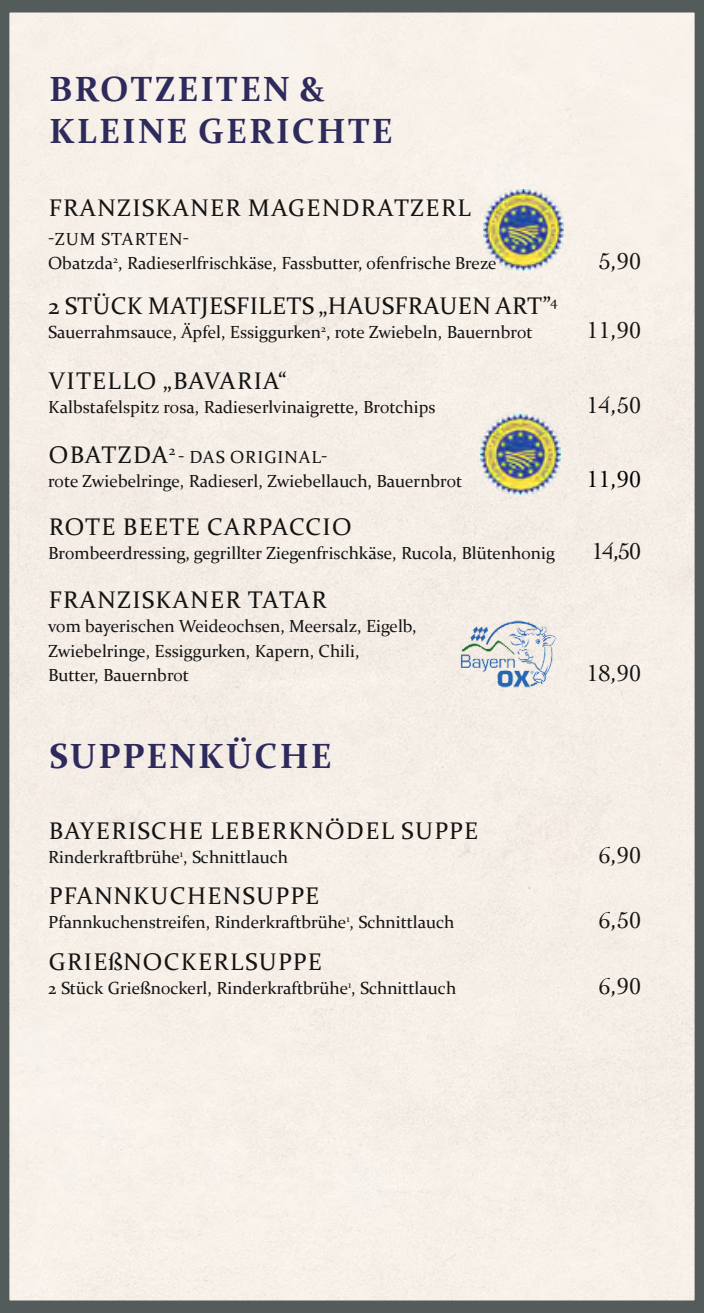
<style>
.page{position:relative;width:704px;height:1313px;background:#fff}
.page>*{position:absolute;margin:0;border:0;box-sizing:border-box;transform-origin:0 0}
.t1{font:700 35px/42px "Constantia";letter-spacing:.06em;color:#2e2a5c}
.t2{font:24.06px "Constantia";letter-spacing:.06em;color:#141413}
.t3{font:24.06px "Cochin";color:#141413}
.t4{font:24.06px "Constantia";letter-spacing:.02em;color:#141413}
.t5{font:24.06px "Cochin";color:#000}
.t6{font:17.5px/24.1px "Constantia";color:#141413}
</style>
<div class="page">
<div style="left:0;top:0;width:703px;height:1312px;background:#f5efe8"></div>
<img style="left:480px;top:414px;width:80px;height:81px">
<img style="left:483px;top:190px;width:80px;height:80px">
<img style="left:454px;top:615px;width:106px;height:77px">
<h1 class="t1" style="left:49px;top:67px;width:345px">BROTZEITEN &amp;<br>KLEINE GERICHTE</h1>
<h2 class="t2" style="left:49px;top:192px;width:423px">FRANZISKANER MAGENDRATZERL</h2>
<p class="t6" style="left:48px;top:226px;width:449px">-ZUM STARTEN-<br>Obatzda<sup>2</sup>, Radieserlfrischkäse, Fassbutter, ofenfrische Breze</p>
<h2 class="t3" style="left:598px;top:245px;width:44px">5,90</h2>
<h2 class="t4" style="left:48px;top:289px;width:510px">2 STÜCK MATJESFILETS „HAUSFRAUEN ART”<sup>4</sup></h2>
<p class="t6" style="left:48px;top:319px;width:485px">Sauerrahmsauce, Äpfel, Essiggurken<sup>2</sup>, rote Zwiebeln, Bauernbrot</p>
<h2 class="t3" style="left:586px;top:314px;width:56px">11,90</h2>
<h2 class="t2" style="left:49px;top:364px;width:239px">VITELLO „BAVARIA“</h2>
<p class="t6" style="left:48px;top:394px;width:388px">Kalbstafelspitz rosa, Radieserlvinaigrette, Brotchips</p>
<h2 class="t3" style="left:586px;top:388px;width:56px">14,50</h2>
<h2 class="t2" style="left:49px;top:438px;width:128px">OBATZDA<sup>2</sup></h2>
<p class="t6" style="left:48px;top:444px;width:415px;text-align:center">- DAS ORIGINAL-<br>rote Zwiebelringe, Radieserl, Zwiebellauch, Bauernbrot</p>
<h2 class="t5" style="left:586px;top:463px;width:56px">11,90</h2>
<h2 class="t2" style="left:49px;top:510px;width:304px">ROTE BEETE CARPACCIO</h2>
<p class="t6" style="left:48px;top:540px;width:508px">Brombeerdressing, gegrillter Ziegenfrischkäse, Rucola, Blütenhonig</p>
<h2 class="t3" style="left:591px;top:535px;width:51px">14,50</h2>
<h2 class="t2" style="left:49px;top:584px;width:279px">FRANZISKANER TATAR</h2>
<p class="t6" style="left:48px;top:613px;width:370px">vom bayerischen Weideochsen, Meersalz, Eigelb,<br>Zwiebelringe, Essiggurken, Kapern, Chili,<br>Butter, Bauernbrot</p>
<h2 class="t3" style="left:586px;top:656px;width:56px">18,90</h2>
<h1 class="t1" style="left:49px;top:733px;width:284px">SUPPENKÜCHE</h1>
<h2 class="t2" style="left:49px;top:814px;width:430px">BAYERISCHE LEBERKNÖDEL SUPPE</h2>
<p class="t6" style="left:48px;top:844px;width:241px">Rinderkraftbrühe<sup>1</sup>, Schnittlauch</p>
<h2 class="t3" style="left:598px;top:838px;width:44px">6,90</h2>
<h2 class="t2" style="left:49px;top:879px;width:272px">PFANNKUCHENSUPPE</h2>
<p class="t6" style="left:48px;top:909px;width:407px">Pfannkuchenstreifen, Rinderkraftbrühe<sup>1</sup>, Schnittlauch</p>
<h2 class="t3" style="left:598px;top:904px;width:44px">6,50</h2>
<h2 class="t2" style="left:49px;top:945px;width:274px">GRIEßNOCKERLSUPPE</h2>
<p class="t6" style="left:48px;top:974px;width:409px">2 Stück Grießnockerl, Rinderkraftbrühe<sup>1</sup>, Schnittlauch</p>
<h2 class="t3" style="left:598px;top:969px;width:44px">6,90</h2>
</div>
